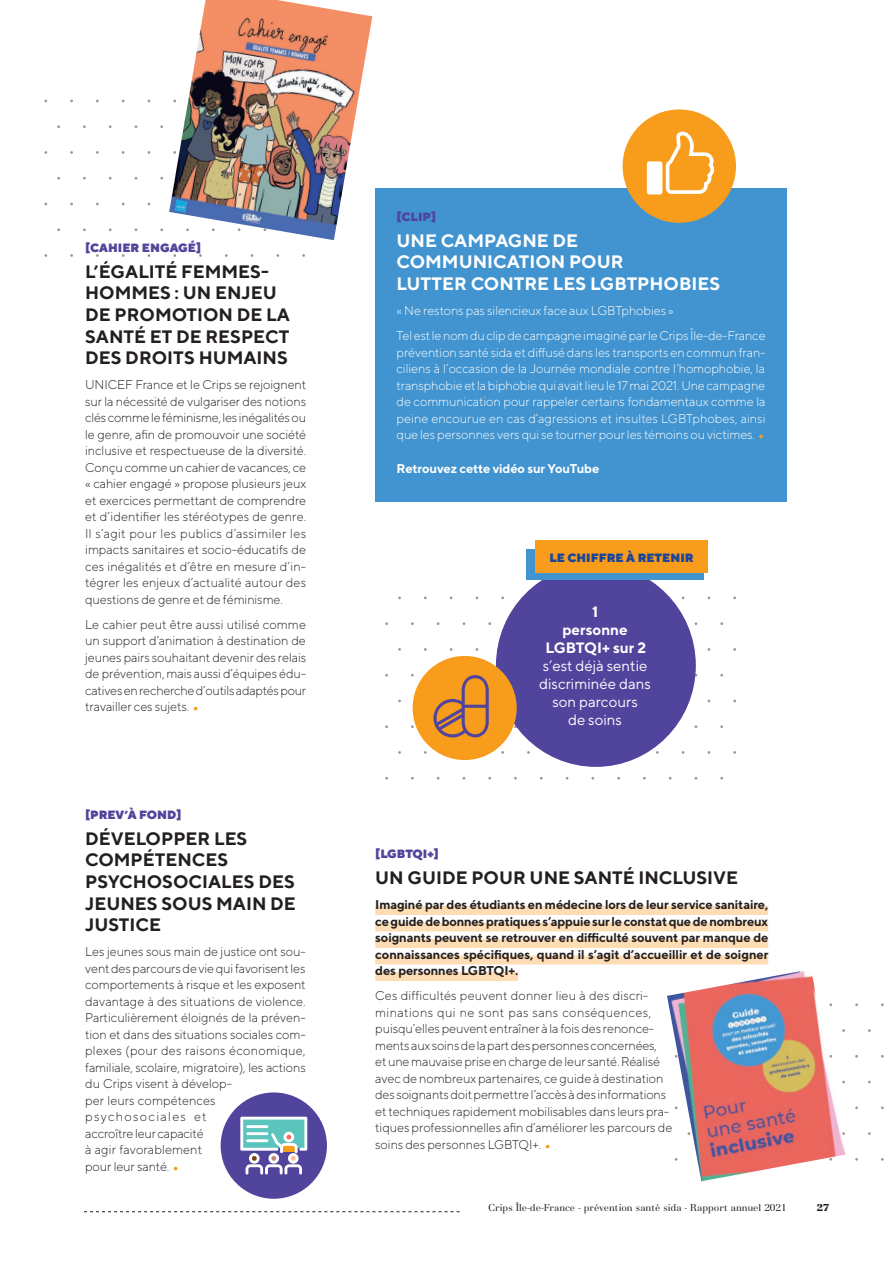
<style>
.page{position:relative;width:893px;height:1263px;background:#fff}
.page>*{position:absolute;margin:0;border:0;box-sizing:border-box;transform-origin:0 0}
.Texte_courant{font:700 18px/21.6px "TT Norms";color:#231f20}
.Titre_article{font:700 18px/21.6px "TT Norms";color:#fff}
.Texte_courant-2{font:15px/18px "TT Norms";color:#fff;text-align:center}
.Texte_courant-3{font:300 12.75px/16.5px "TT Norms";letter-spacing:-.01em;color:#231f20;text-align:justify}
.Texte_courant-4{font:300 12.75px/16.5px "TT Norms";letter-spacing:-.01em;color:#fff;text-align:justify}
.Texte_courant-5{font:700 12.75px/16.5px "TT Norms";letter-spacing:-.005em;color:#231f20;text-align:justify}
.Texte_courant-6{font:700 12.75px "TT Norms";letter-spacing:-.01em;color:#fff}
.Texte_courant-7{font:900 12px "TT Norms";color:#51449c}
.Texte_courant-8{font:900 12px "TT Norms";color:#1a459c}
.Surtitre{font:900 12px "TT Norms";color:#51449c}
.t1{font:10.5px "Basilia";color:#231f20}
.t2{font:900 10.5px "Basilia";color:#231f20}
.s1{font-size:22.5px;color:#f89c1c}
.s2{font-weight:700}
</style>
<div class="page">
<svg style="left:84px;top:1211px;width:376px;height:1px"></svg>
<div style="left:496px;top:564px;width:200px;height:203px;background:#51449c;border-radius:50%"></div>
<div style="left:526px;top:550px;width:177px;height:30px;background:#4194d0"></div>
<div style="left:535px;top:540px;width:173px;height:33px;background:#f89c1c"></div>
<div style="left:375px;top:906px;width:393px;height:9px;background:#feddb4"></div>
<div style="left:375px;top:922px;width:393px;height:9px;background:#feddb4"></div>
<div style="left:375px;top:939px;width:393px;height:9px;background:#feddb4"></div>
<div style="left:375px;top:955px;width:393px;height:9px;background:#feddb4"></div>
<div style="left:375px;top:972px;width:143px;height:9px;background:#feddb4"></div>
<img style="left:169px;top:0;width:203px;height:240px">
<img style="left:667px;top:970px;width:178px;height:211px">
<div style="left:375px;top:188px;width:412px;height:314px;background:#4194d0"></div>
<div style="left:623px;top:109px;width:113px;height:114px;background:#f89c1c;border-radius:50%"></div>
<svg style="left:663px;top:109px;width:54px;height:114px"></svg>
<div style="left:647px;top:161px;width:15px;height:33px;background:#fff;border-radius:3px"></div>
<div style="left:221px;top:1092px;width:106px;height:107px;background:#51449c;border-radius:50%"></div>
<svg style="left:240px;top:1117px;width:67px;height:57px"></svg>
<hr style="left:246px;top:1125px;width:22px;height:3px;background:#fff">
<hr style="left:246px;top:1132px;width:22px;height:3px;background:#fff">
<hr style="left:246px;top:1139px;width:22px;height:3px;background:#fff">
<div style="left:413px;top:656px;width:104px;height:104px;background:#f89c1c;border-radius:50%"></div>
<svg style="left:433px;top:675px;width:56px;height:63px"></svg>
<p class="Texte_courant-7" style="left:85px;top:240px;width:117px">[CAHIER ENGAGÉ]</p>
<p class="Texte_courant" style="left:85px;top:260px;width:206px">L’ÉGALITÉ FEMMES-<br>HOMMES : UN ENJEU<br>DE PROMOTION DE LA<br>SANTÉ ET DE RESPECT<br>DES DROITS HUMAINS</p>
<p class="Texte_courant-3" style="left:85px;top:376px;width:223px">UNICEF France et le Crips se rejoignent sur la nécessité de vulgariser des notions clés comme le féminisme, les inégalités ou le genre, afin de promouvoir une société inclusive et respectueuse de la diversité.<br>Conçu comme un cahier de vacances, ce « cahier engagé » propose plusieurs jeux et exercices permettant de comprendre et d’identifier les stéréotypes de genre.<br>Il s’agit pour les publics d’assimiler les impacts sanitaires et socio-éducatifs de ces inégalités et d’être en mesure d’in&shy;tégrer les enjeux d’actualité autour des questions de genre et de féminisme.</p>
<p class="Texte_courant-3" style="left:85px;top:616px;width:223px">Le cahier peut être aussi utilisé comme un support d’animation à destination de jeunes pairs souhaitant devenir des relais de prévention, mais aussi d’équipes édu&shy;catives en recherche d’outils adaptés pour travailler ces sujets. <span class="s1">•</span></p>
<p class="Texte_courant-7" style="left:85px;top:807px;width:98px">[PREV’À FOND]</p>
<p class="Texte_courant" style="left:85px;top:827px;width:212px">DÉVELOPPER LES<br>COMPÉTENCES<br>PSYCHOSOCIALES DES<br>JEUNES SOUS MAIN DE<br>JUSTICE</p>
<p class="Texte_courant-3" style="left:85px;top:943px;width:222px;text-align:left">Les jeunes sous main de justice ont sou&shy;vent des parcours de vie qui favorisent les comportements à risque et les exposent davantage à des situations de violence.<br>Particulièrement éloignés de la préven&shy;tion et dans des situations sociales com&shy;plexes (pour des raisons économique, familiale, scolaire, migratoire), les actions du Crips visent à dévelop-<br>per leurs compétences psychosociales et<br>accroître leur capacité<br>à agir favorablement<br>pour leur santé. <span class="s1">•</span></p>
<p class="Surtitre" style="left:396px;top:209px;width:41px">[CLIP]</p>
<p class="Titre_article" style="left:396px;top:229px;width:325px">UNE CAMPAGNE DE<br>COMMUNICATION POUR<br>LUTTER CONTRE LES LGBTPHOBIES</p>
<p class="Texte_courant-4" style="left:396px;top:302px;width:279px">« Ne restons pas silencieux face aux LGBTphobies »</p>
<p class="Texte_courant-4" style="left:396px;top:327px;width:371px">Tel est le nom du clip de campagne imaginé par le Crips Île-de-France prévention santé sida et diffusé dans les transports en commun fran&shy;ciliens à l’occasion de la Journée mondiale contre l’homophobie, la transphobie et la biphobie qui avait lieu le 17 mai 2021. Une campagne de communication pour rappeler certains fondamentaux comme la peine encourue en cas d’agressions et insultes LGBTphobes, ainsi que les personnes vers qui se tourner pour les témoins ou victimes. <span class="s1">•</span></p>
<p class="Texte_courant-6" style="left:396px;top:460px;width:204px">Retrouvez cette vidéo sur YouTube</p>
<p class="Texte_courant-8" style="left:549px;top:550px;width:146px">LE CHIFFRE À RETENIR</p>
<p class="Texte_courant-2" style="left:539px;top:602px;width:113px"><span class="s2">1<br>personne<br>LGBTQI+ sur 2 </span>s’est déjà sentie discriminée dans son parcours<br>de soins</p>
<p class="Texte_courant-7" style="left:375px;top:846px;width:65px">[LGBTQI+]</p>
<p class="Texte_courant" style="left:375px;top:867px;width:364px">UN GUIDE POUR UNE SANTÉ INCLUSIVE</p>
<p class="Texte_courant-5" style="left:375px;top:896px;width:395px">Imaginé par des étudiants en médecine lors de leur service sanitaire, ce guide de bonnes pratiques s’appuie sur le constat que de nombreux soignants peuvent se retrouver en difficulté souvent par manque de connaissances spécifiques, quand il s’agit d’accueillir et de soigner des personnes LGBTQI+.</p>
<p class="Texte_courant-3" style="left:375px;top:987px;width:299px;text-align:left">Ces difficultés peuvent donner lieu à des discri&shy;minations qui ne sont pas sans conséquences, puisqu’elles peuvent entraîner à la fois des renonce&shy;ments aux soins de la part des personnes concernées,<br>et une mauvaise prise en charge de leur santé. Réalisé avec de nombreux partenaires, ce guide à destination des soignants doit permettre l’accès à des informations et techniques rapidement mobilisables dans leurs pra&shy;tiques professionnelles afin d’améliorer les parcours de soins des personnes LGBTQI+. <span class="s1">•</span></p>
<p class="t1" style="left:488px;top:1201px;width:300px">Crips Île-de-France - prévention santé sida - Rapport annuel 2021</p>
<p class="t2" style="left:817px;top:1201px;width:14px">27</p>
</div>
